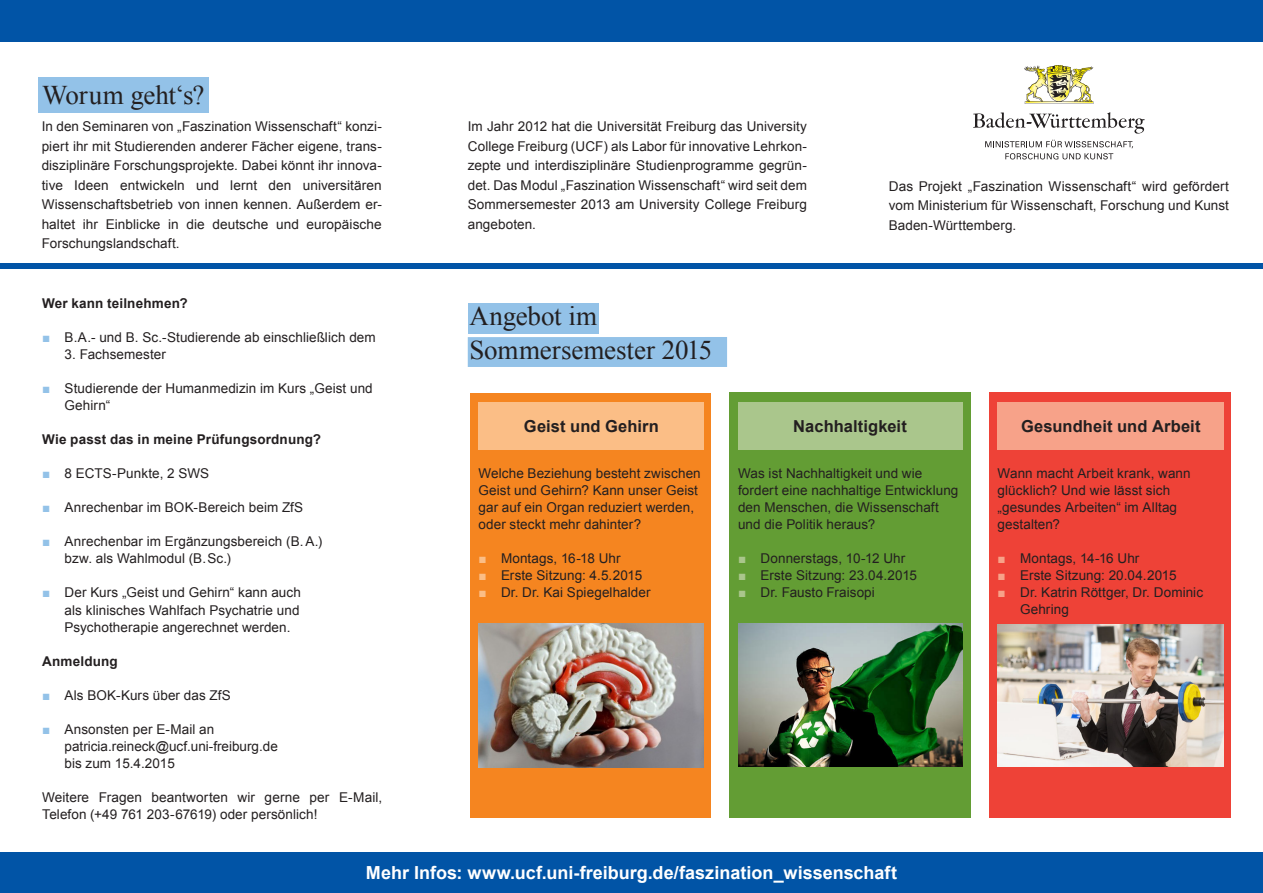
<style>
.page{position:relative;width:1263px;height:893px;background:#fff}
.page>*{position:absolute;margin:0;border:0;box-sizing:border-box;transform-origin:0 0}
.t1{font:27px/34px "Times New Roman";letter-spacing:-.01em;color:#231f20}
.t2{font:700 18px "Arial";color:#fff}
.t3{font:700 16.5px "Arial";letter-spacing:.005em;color:#231f20}
.t4{font:13.5px/17px "Arial";letter-spacing:.005em;color:#231f20}
.t5{font:700 13.5px "Arial";letter-spacing:.01em;color:#231f20}
.s1{color:#93c2e8}
.s2{color:#fbbe86}
.s3{color:#aac68c}
.s4{color:#f7a289}
</style>
<div class="page">
<div style="left:468px;top:337px;width:259px;height:30px;background:#93c2e8"></div>
<div style="left:468px;top:303px;width:130px;height:31px;background:#93c2e8"></div>
<div style="left:0;top:853px;width:1263px;height:40px;background:#0154a6"></div>
<div style="left:0;top:263px;width:1263px;height:6px;background:#0154a6"></div>
<div style="left:38px;top:78px;width:171px;height:35px;background:#93c2e8"></div>
<div style="left:0;top:0;width:1263px;height:41px;background:#0154a6"></div>
<div style="left:989px;top:392px;width:242px;height:425px;background:#ee4237"></div>
<div style="left:729px;top:392px;width:242px;height:425px;background:#639d34"></div>
<div style="left:470px;top:393px;width:241px;height:424px;background:#f58520"></div>
<div style="left:478px;top:402px;width:226px;height:48px;background:#fbbe86"></div>
<div style="left:738px;top:402px;width:224px;height:48px;background:#aac68c"></div>
<div style="left:997px;top:402px;width:227px;height:48px;background:#f7a289"></div>
<img style="left:1024px;top:65px;width:70px;height:38px">
<svg style="left:973px;top:112px;width:172px;height:22px"></svg>
<svg style="left:985px;top:140px;width:148px;height:19px"></svg>
<img style="left:478px;top:624px;width:225px;height:144px">
<img style="left:738px;top:624px;width:224px;height:142px">
<img style="left:998px;top:624px;width:226px;height:142px">
<h1 class="t1" style="left:42px;top:78px;width:164px">Worum geht‘s?</h1>
<p class="t4" style="left:42px;top:117px;width:342px;line-height:19.5px;text-align:justify">In den Seminaren von „Faszination Wissenschaft“ konzi&shy;piert ihr mit Studierenden anderer Fächer eigene, trans&shy;disziplinäre Forschungsprojekte. Dabei könnt ihr innova&shy;tive Ideen entwickeln und lernt den universitären Wissenschaftsbetrieb von innen kennen. Außerdem er&shy;haltet ihr Einblicke in die deutsche und europäische Forschungslandschaft.</p>
<p class="t5" style="left:42px;top:295px;width:147px">Wer kann teilnehmen?</p>
<p class="t4" style="left:42px;top:329px;width:335px"><span class="s1">■</span> B.A.- und B. Sc.-Studierende ab einschließlich dem</p>
<p class="t4" style="left:65px;top:346px;width:103px">3. Fachsemester</p>
<p class="t4" style="left:65px;top:380px;width:310px;text-indent:-23px"><span class="s1">■</span> Studierende der Humanmedizin im Kurs „Geist und<br>Gehirn“</p>
<p class="t5" style="left:42px;top:431px;width:281px">Wie passt das in meine Prüfungsordnung?</p>
<p class="t4" style="left:42px;top:465px;width:169px"><span class="s1">■</span> 8 ECTS-Punkte, 2 SWS</p>
<p class="t4" style="left:42px;top:499px;width:263px"><span class="s1">■</span> Anrechenbar im BOK-Bereich beim ZfS</p>
<p class="t4" style="left:65px;top:533px;width:259px;text-indent:-23px"><span class="s1">■</span> Anrechenbar im Ergänzungsbereich (B.A.) bzw. als Wahlmodul (B.Sc.)</p>
<p class="t4" style="left:65px;top:584px;width:238px;text-align:justify;text-indent:-23px"><span class="s1">■</span> Der Kurs „Geist und Gehirn“ kann auch als klinisches Wahlfach Psychatrie und Psychotherapie angerechnet werden.</p>
<p class="t5" style="left:42px;top:652px;width:77px">Anmeldung</p>
<p class="t4" style="left:42px;top:686px;width:190px"><span class="s1">■</span> Als BOK-Kurs über das ZfS</p>
<p class="t4" style="left:65px;top:720px;width:215px;text-indent:-23px"><span class="s1">■</span> Ansonsten per E-Mail an patricia.reineck@ucf.uni-freiburg.de bis zum 15.4.2015</p>
<p class="t4" style="left:42px;top:788px;width:342px">Weitere Fragen beantworten wir gerne per E-Mail,<br>Telefon (+49 761 203-67619) oder persönlich!</p>
<p class="t4" style="left:468px;top:117px;width:341px;line-height:19.5px;text-align:justify">Im Jahr 2012 hat die Universität Freiburg das University College Freiburg (UCF) als Labor für innovative Lehrkon&shy;zepte und interdisziplinäre Studienprogramme gegrün&shy;det. Das Modul „Faszination Wissenschaft“ wird seit dem Sommersemester 2013 am University College Freiburg angeboten.</p>
<h1 class="t1" style="left:469px;top:299px;width:244px">Angebot im<br>Sommersemester 2015</h1>
<p class="t4" style="left:889px;top:176px;width:342px;line-height:19.5px;text-align:justify">Das Projekt „Faszination Wissenschaft“ wird gefördert vom Ministerium für Wissenschaft, Forschung und Kunst Baden-Württemberg.</p>
<p class="t3" style="left:524px;top:415px;width:136px">Geist und Gehirn</p>
<p class="t3" style="left:793px;top:415px;width:115px">Nachhaltigkeit</p>
<p class="t3" style="left:1021px;top:415px;width:181px">Gesundheit und Arbeit</p>
<p class="t4" style="left:478px;top:465px;width:224px">Welche Beziehung besteht zwischen Geist und Gehirn? Kann unser Geist gar auf ein Organ reduziert werden, oder steckt mehr dahinter?</p>
<p class="t4" style="left:478px;top:550px;width:144px"><span class="s2">■</span> Montags, 16-18 Uhr</p>
<p class="t4" style="left:478px;top:567px;width:165px"><span class="s2">■</span> Erste Sitzung: 4.5.2015</p>
<p class="t4" style="left:478px;top:584px;width:174px"><span class="s2">■</span> Dr. Dr. Kai Spiegelhalder</p>
<p class="t4" style="left:738px;top:465px;width:222px">Was ist Nachhaltigkeit und wie fordert eine nachhaltige Entwicklung den Menschen, die Wissenschaft und die Politik heraus?</p>
<p class="t4" style="left:738px;top:550px;width:169px"><span class="s3">■</span> Donnerstags, 10-12 Uhr</p>
<p class="t4" style="left:738px;top:567px;width:181px"><span class="s3">■</span> Erste Sitzung: 23.04.2015</p>
<p class="t4" style="left:738px;top:584px;width:138px"><span class="s3">■</span> Dr. Fausto Fraisopi</p>
<p class="t4" style="left:997px;top:465px;width:195px">Wann macht Arbeit krank, wann glücklich? Und wie lässt sich „gesundes Arbeiten“ im Alltag gestalten?</p>
<p class="t4" style="left:997px;top:550px;width:143px"><span class="s4">■</span> Montags, 14-16 Uhr</p>
<p class="t4" style="left:997px;top:567px;width:180px"><span class="s4">■</span> Erste Sitzung: 20.04.2015</p>
<p class="t4" style="left:1020px;top:584px;width:185px;text-indent:-23px"><span class="s4">■</span> Dr. Katrin Röttger, Dr. Dominic<br>Gehring</p>
<h2 class="t2" style="left:366px;top:861px;width:532px">Mehr Infos: www.ucf.uni-freiburg.de/faszination_wissenschaft</h2>
</div>
